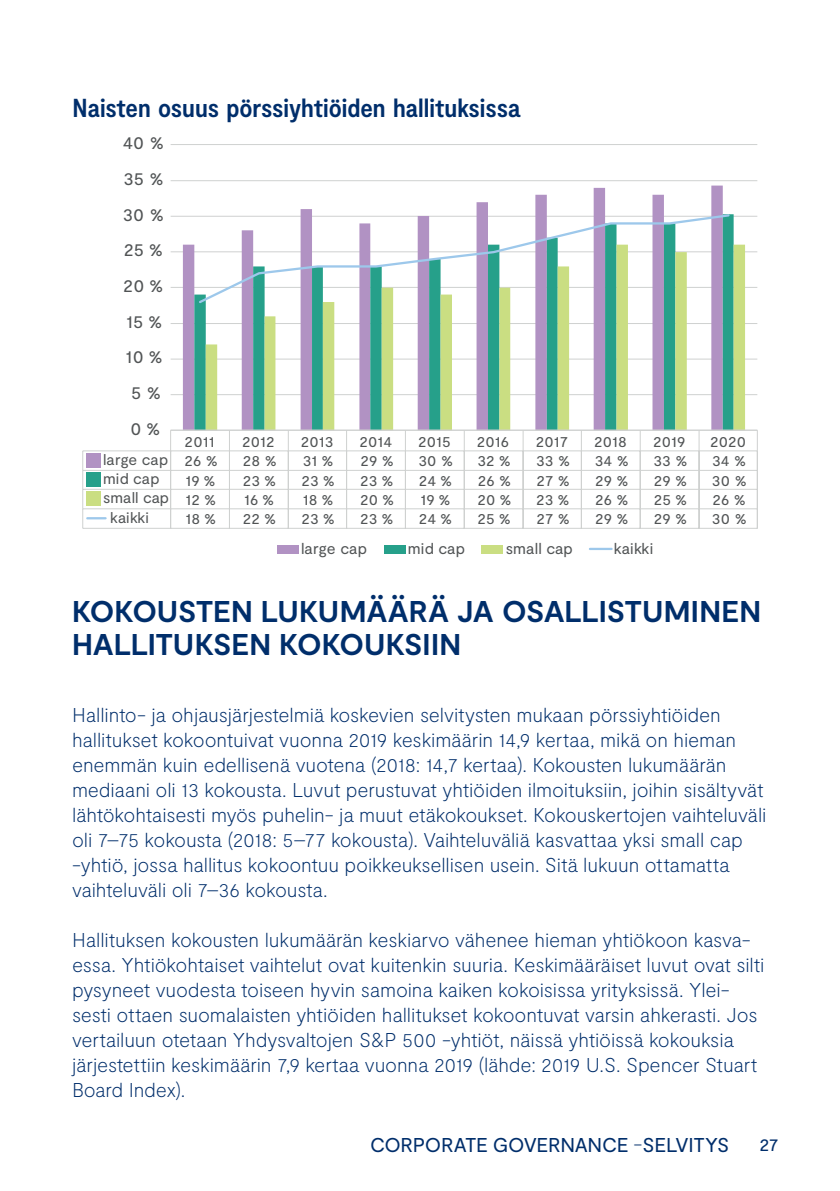
<style>
.page{position:relative;width:840px;height:1191px;background:#fff}
.page>*{position:absolute;margin:0;border:0;box-sizing:border-box;transform-origin:0 0}
.Otsikko_pieni{font:700 30px/33px "Moderat";letter-spacing:-.005em;color:#002e6b}
.Kaavio___Luettelo_Ot{font:700 condensed 26px "Moderat";letter-spacing:-.005em;color:#002e6b}
.Leipis{font:100 20px/25px "Moderat";letter-spacing:-.01em;color:#002e6b}
.t1{font:20px "Moderat";letter-spacing:-.015em;color:#002e6b}
.t2{font:18.2px "Moderat";letter-spacing:.015em;color:#515455}
.t3{font:18px "Moderat";color:#002e6b}
.t4{font:15.6px "Moderat";color:#515455}
.t5{font:15.4px "Moderat";letter-spacing:.015em;color:#515455}
.t6{font:15.4px "Moderat";letter-spacing:-.005em;color:#515455}
.s1{font-weight:100}
</style>
<div class="page">
<hr style="left:170px;top:144px;width:586px;height:1px;background:#cfd1d0">
<hr style="left:170px;top:180px;width:586px;height:1px;background:#cfd1d0">
<hr style="left:170px;top:216px;width:586px;height:1px;background:#cfd1d0">
<hr style="left:170px;top:251px;width:586px;height:1px;background:#cfd1d0">
<hr style="left:170px;top:287px;width:586px;height:1px;background:#cfd1d0">
<hr style="left:170px;top:323px;width:586px;height:1px;background:#cfd1d0">
<hr style="left:170px;top:359px;width:586px;height:1px;background:#cfd1d0">
<hr style="left:170px;top:394px;width:586px;height:1px;background:#cfd1d0">
<svg style="left:183px;top:186px;width:539px;height:244px"></svg>
<svg style="left:206px;top:245px;width:538px;height:185px"></svg>
<hr style="left:170px;top:430px;width:586px;height:1px;background:#cfd1d0">
<hr style="left:83px;top:450px;width:673px;height:1px;background:#cfd1d0">
<hr style="left:83px;top:470px;width:673px;height:1px;background:#cfd1d0">
<hr style="left:83px;top:489px;width:673px;height:1px;background:#cfd1d0">
<svg style="left:756px;top:430px;width:1px;height:98px"></svg>
<svg style="left:698px;top:431px;width:1px;height:97px"></svg>
<svg style="left:639px;top:431px;width:1px;height:97px"></svg>
<svg style="left:580px;top:450px;width:1px;height:78px"></svg>
<svg style="left:522px;top:431px;width:1px;height:97px"></svg>
<svg style="left:463px;top:431px;width:1px;height:97px"></svg>
<svg style="left:405px;top:431px;width:1px;height:97px"></svg>
<svg style="left:346px;top:431px;width:1px;height:97px"></svg>
<svg style="left:288px;top:431px;width:1px;height:97px"></svg>
<svg style="left:229px;top:431px;width:1px;height:97px"></svg>
<svg style="left:170px;top:431px;width:1px;height:97px"></svg>
<hr style="left:83px;top:528px;width:673px;height:1px;background:#cfd1d0">
<hr style="left:83px;top:508px;width:673px;height:1px;background:#cfd1d0">
<svg style="left:82px;top:451px;width:23px;height:77px"></svg>
<svg style="left:197px;top:213px;width:533px;height:92px"></svg>
<div style="left:277px;top:545px;width:21px;height:8px;background:#b192c3"></div>
<div style="left:384px;top:545px;width:21px;height:8px;background:#26a08a"></div>
<div style="left:481px;top:545px;width:22px;height:8px;background:#cade82"></div>
<hr style="left:589px;top:548px;width:22px;height:2px;background:#9dc8eb">
<div style="left:86px;top:453px;width:15px;height:15px;background:#b192c3"></div>
<div style="left:86px;top:472px;width:15px;height:15px;background:#26a08a"></div>
<div style="left:86px;top:491px;width:15px;height:15px;background:#cade82"></div>
<p class="Kaavio___Luettelo_Ot" style="left:72px;top:93px;width:449px">Naisten osuus pörssiyhtiöiden hallituksissa</p>
<p class="t2" style="left:123px;top:132px;width:43px">40 %</p>
<p class="t2" style="left:123px;top:168px;width:42px">35 %</p>
<p class="t2" style="left:123px;top:204px;width:43px">30 %</p>
<p class="t2" style="left:124px;top:239px;width:41px">25 %</p>
<p class="t2" style="left:123px;top:275px;width:42px">20 %</p>
<p class="t2" style="left:126px;top:311px;width:38px">15 %</p>
<p class="t2" style="left:125px;top:346px;width:39px">10 %</p>
<p class="t2" style="left:131px;top:382px;width:32px">5 %</p>
<p class="t2" style="left:130px;top:418px;width:32px">0 %</p>
<p class="t5" style="left:184px;top:432px;width:31px">2011</p>
<p class="t5" style="left:242px;top:432px;width:34px">2012</p>
<p class="t5" style="left:300px;top:432px;width:34px">2013</p>
<p class="t5" style="left:359px;top:432px;width:34px">2014</p>
<p class="t5" style="left:418px;top:432px;width:34px">2015</p>
<p class="t5" style="left:476px;top:432px;width:34px">2016</p>
<p class="t5" style="left:535px;top:432px;width:34px">2017</p>
<p class="t5" style="left:593px;top:432px;width:34px">2018</p>
<p class="t5" style="left:652px;top:432px;width:34px">2019</p>
<p class="t5" style="left:709px;top:432px;width:37px">2020</p>
<p class="t6" style="left:103px;top:450px;width:116px">large cap 26 %</p>
<p class="t5" style="left:243px;top:452px;width:36px">28 %</p>
<p class="t5" style="left:302px;top:452px;width:32px">31 %</p>
<p class="t5" style="left:360px;top:452px;width:35px">29 %</p>
<p class="t5" style="left:418px;top:452px;width:36px">30 %</p>
<p class="t5" style="left:477px;top:452px;width:35px">32 %</p>
<p class="t5" style="left:536px;top:452px;width:36px">33 %</p>
<p class="t5" style="left:594px;top:452px;width:36px">34 %</p>
<p class="t5" style="left:653px;top:452px;width:36px">33 %</p>
<p class="t5" style="left:711px;top:452px;width:36px">34 %</p>
<p class="t5" style="left:103px;top:470px;width:58px">mid cap</p>
<p class="t5" style="left:185px;top:471px;width:32px">19 %</p>
<p class="t5" style="left:243px;top:471px;width:35px">23 %</p>
<p class="t5" style="left:301px;top:471px;width:35px">23 %</p>
<p class="t5" style="left:360px;top:471px;width:35px">23 %</p>
<p class="t5" style="left:418px;top:471px;width:35px">24 %</p>
<p class="t5" style="left:477px;top:471px;width:35px">26 %</p>
<p class="t5" style="left:536px;top:471px;width:35px">27 %</p>
<p class="t5" style="left:595px;top:471px;width:35px">29 %</p>
<p class="t5" style="left:653px;top:471px;width:35px">29 %</p>
<p class="t5" style="left:711px;top:471px;width:36px">30 %</p>
<p class="t5" style="left:103px;top:489px;width:115px">small cap 12 %</p>
<p class="t5" style="left:244px;top:490px;width:32px">16 %</p>
<p class="t5" style="left:302px;top:490px;width:32px">18 %</p>
<p class="t5" style="left:360px;top:490px;width:36px">20 %</p>
<p class="t5" style="left:420px;top:490px;width:32px">19 %</p>
<p class="t5" style="left:477px;top:490px;width:36px">20 %</p>
<p class="t5" style="left:536px;top:490px;width:35px">23 %</p>
<p class="t5" style="left:595px;top:490px;width:35px">26 %</p>
<p class="t5" style="left:653px;top:490px;width:35px">25 %</p>
<p class="t5" style="left:712px;top:490px;width:35px">26 %</p>
<p class="t5" style="left:110px;top:508px;width:40px">kaikki</p>
<p class="t5" style="left:185px;top:510px;width:32px">18 %</p>
<p class="t5" style="left:243px;top:510px;width:35px">22 %</p>
<p class="t5" style="left:301px;top:510px;width:35px">23 %</p>
<p class="t5" style="left:360px;top:510px;width:35px">23 %</p>
<p class="t5" style="left:418px;top:510px;width:35px">24 %</p>
<p class="t5" style="left:477px;top:510px;width:35px">25 %</p>
<p class="t5" style="left:536px;top:510px;width:35px">27 %</p>
<p class="t5" style="left:595px;top:510px;width:35px">29 %</p>
<p class="t5" style="left:653px;top:510px;width:35px">29 %</p>
<p class="t5" style="left:711px;top:510px;width:36px">30 %</p>
<p class="t4" style="left:301px;top:540px;width:68px">large cap</p>
<p class="t4" style="left:407px;top:540px;width:59px">mid cap</p>
<p class="t4" style="left:505px;top:540px;width:68px">small cap</p>
<p class="t4" style="left:613px;top:540px;width:41px">kaikki</p>
<p class="Otsikko_pieni" style="left:72px;top:597px;width:690px">KOKOUSTEN LUKUMÄÄRÄ JA OSALLISTUMINEN<br>HALLITUKSEN KOKOUKSIIN</p>
<p class="Leipis" style="left:72px;top:703px;width:695px">Hallinto- ja ohjausjärjestelmiä koskevien selvitysten mukaan pörssiyhtiöiden hallitukset kokoontuivat vuonna 2019 keskimäärin 14,9 kertaa, mikä on hieman enemmän kuin edellisenä vuotena (2018: 14,7 kertaa). Kokousten lukumäärän mediaani oli 13 kokousta. Luvut perustuvat yhtiöiden ilmoituksiin, joihin sisältyvät lähtökohtaisesti myös puhelin- ja muut etäkokoukset. Kokouskertojen vaihteluväli oli 7–75 kokousta (2018: 5–77 kokousta). Vaihteluväliä kasvattaa yksi small cap -yhtiö, jossa hallitus kokoontuu poikkeuksellisen usein. Sitä lukuun ottamatta vaihteluväli oli 7–36 kokousta.</p>
<p class="Leipis" style="left:72px;top:928px;width:693px">Hallituksen kokousten lukumäärän keskiarvo vähenee hieman yhtiökoon kasva&shy;essa. Yhtiökohtaiset vaihtelut ovat kuitenkin suuria. Keskimääräiset luvut ovat silti pysyneet vuodesta toiseen hyvin samoina kaiken kokoisissa yrityksissä. Ylei&shy;sesti ottaen suomalaisten yhtiöiden hallitukset kokoontuvat varsin ahkerasti. Jos vertailuun otetaan Yhdysvaltojen S&amp;P 500 -yhtiöt, näissä yhtiöissä kokouksia järjestettiin keskimäärin 7,9 kertaa vuonna 2019 (lähde: 2019 U.S. Spencer Stuart Board Index).</p>
<p class="t1" style="left:370px;top:1133px;width:360px">CORPORATE GOVERNANCE <span class="s1">-</span>SELVITYS</p>
<p class="t3" style="left:759px;top:1134px;width:21px">27</p>
</div>
